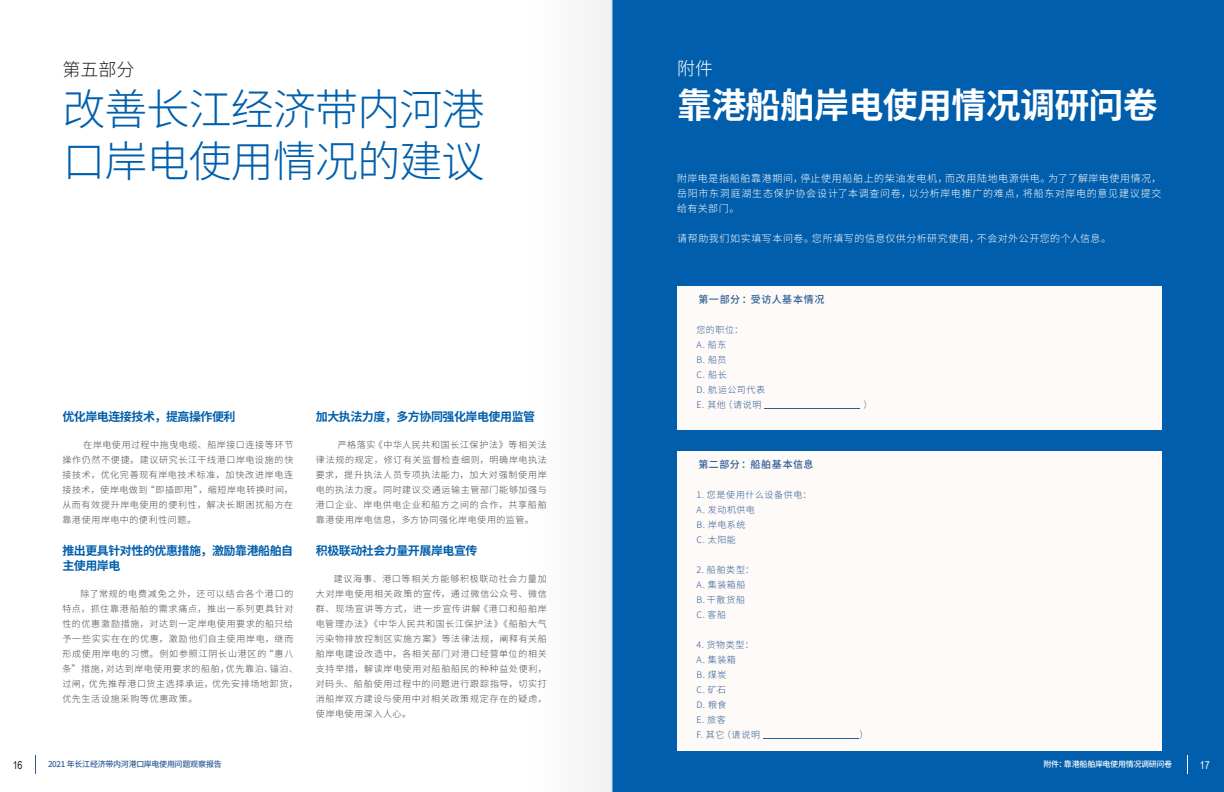
<style>
.page{position:relative;width:1224px;height:792px;background:#fff}
.page>*{position:absolute;margin:0;border:0;box-sizing:border-box;transform-origin:0 0}
.t1{font:300 43px/51.6px "Noto Sans SC";letter-spacing:-.02em;color:#005fac}
.t2{font:700 35px "Noto Sans SC";letter-spacing:-.02em;color:#fff}
.t3{font:300 18px "Noto Sans SC";color:#231f20}
.t4{font:300 18px "Noto Sans SC";color:#fff}
.t5{font:700 12px/14.4px "Noto Sans SC";letter-spacing:-.04em;color:#005fac}
.t6{font:11px "Arial Narrow";color:#231f20}
.t7{font:11px "Arial Narrow";color:#fff}
.t8{font:300 10px/15px "Noto Sans SC";letter-spacing:.06em;color:#fff;text-align:justify}
.t9{font:500 10px "Noto Sans SC";letter-spacing:.05em;color:#2c5c94}
.t10{font:300 9px/15px "Noto Sans SC";letter-spacing:.075em;color:#4c4948;text-align:justify}
.t11{font:300 9px "Noto Sans SC";letter-spacing:.065em;color:#2c5c94}
.t12{font:500 8px "Noto Sans SC";letter-spacing:-.04em;color:#2c5c94}
.t13{font:500 8px "Noto Sans SC";letter-spacing:-.035em;color:#fff}
</style>
<div class="page">
<svg style="left:35px;top:755px;width:1px;height:19px"></svg>
<div style="left:534px;top:0;width:78px;height:792px;background:#f8f7f8"></div>
<div style="left:612px;top:0;width:612px;height:792px;background:#015eac"></div>
<div style="left:677px;top:286px;width:484px;height:144px;background:#fefaf8"></div>
<div style="left:677px;top:452px;width:484px;height:299px;background:#fefaf8"></div>
<svg style="left:1187px;top:755px;width:1px;height:19px"></svg>
<hr style="left:765px;top:408px;width:95px;height:1px;background:#2c5c94">
<hr style="left:763px;top:739px;width:96px;height:1px;background:#2c5c94">
<p class="t3" style="left:62px;top:59px;width:73px">第五部分</p>
<p class="t1" style="left:62px;top:84px;width:424px">改善长江经济带内河港口岸电使用情况的建议</p>
<p class="t5" style="left:62px;top:410px;width:175px">优化岸电连接技术，提高操作便利</p>
<p class="t10" style="left:62px;top:437px;width:232px;text-indent:21px">在岸电使用过程中拖曳电缆、船岸接口连接等环节操作仍然不便捷。建议研究长江干线港口岸电设施的快接技术，优化完善现有岸电技术标准，加快改进岸电连接技术，使岸电做到“即插即用”，缩短岸电转换时间，从而有效提升岸电使用的便利性，解决长期困扰船方在靠港使用岸电中的便利性问题。</p>
<p class="t5" style="left:62px;top:544px;width:232px">推出更具针对性的优惠措施，激励靠港船舶自主使用岸电</p>
<p class="t10" style="left:62px;top:586px;width:237px;text-align:left;text-indent:18px">除了常规的电费减免之外，还可以结合各个港口的特点，抓住靠港船舶的需求痛点，推出一系列更具针对性的优惠激励措施，对达到一定岸电使用要求的船只给予一些实实在在的优惠，激励他们自主使用岸电，继而形成使用岸电的习惯。例如参照江阴长山港区的“惠八条”措施，对达到岸电使用要求的船舶，优先靠泊、锚泊、过闸，优先推荐港口货主选择承运，优先安排场地卸货，优先生活设施采购等优惠政策。</p>
<p class="t6" style="left:13px;top:757px;width:11px">16</p>
<p class="t12" style="left:48px;top:760px;width:175px">2021 年长江经济带内河港口岸电使用问题观察报告</p>
<p class="t5" style="left:316px;top:410px;width:221px">加大执法力度，多方协同强化岸电使用监管</p>
<p class="t10" style="left:316px;top:437px;width:232px;text-indent:22px">严格落实《中华人民共和国长江保护法》等相关法律法规的规定，修订有关监督检查细则，明确岸电执法要求，提升执法人员专项执法能力，加大对强制使用岸电的执法力度。同时建议交通运输主管部门能够加强与港口企业、岸电供电企业和船方之间的合作，共享船舶靠港使用岸电信息，多方协同强化岸电使用的监管。</p>
<p class="t5" style="left:316px;top:544px;width:163px">积极联动社会力量开展岸电宣传</p>
<p class="t10" style="left:316px;top:572px;width:232px;text-indent:18px">建议海事、港口等相关方能够积极联动社会力量加大对岸电使用相关政策的宣传，通过微信公众号、微信群、现场宣讲等方式，进一步宣传讲解《港口和船舶岸电管理办法》《中华人民共和国长江保护法》《船舶大气污染物排放控制区实施方案》等法律法规，阐释有关船舶岸电建设改造中，各相关部门对港口经营单位的相关支持举措，解读岸电使用对船舶船民的种种益处便利，对码头、船舶使用过程中的问题进行跟踪指导，切实打消船岸双方建设与使用中对相关政策规定存在的疑虑，使岸电使用深入人心。</p>
<p class="t4" style="left:677px;top:59px;width:37px">附件</p>
<p class="t2" style="left:677px;top:85px;width:482px">靠港船舶岸电使用情况调研问卷</p>
<p class="t8" style="left:677px;top:171px;width:486px">附岸电是指船舶靠港期间，停止使用船舶上的柴油发电机，而改用陆地电源供电。为了了解岸电使用情况，岳阳市东洞庭湖生态保护协会设计了本调查问卷，以分析岸电推广的难点，将船东对岸电的意见建议提交给有关部门。</p>
<p class="t8" style="left:677px;top:231px;width:436px">请帮助我们如实填写本问卷。您所填写的信息仅供分析研究使用，不会对外公开您的个人信息。</p>
<p class="t9" style="left:698px;top:294px;width:127px">第一部分：受访人基本情况</p>
<p class="t11" style="left:696px;top:324px;width:48px">您的职位：</p>
<p class="t11" style="left:696px;top:339px;width:31px">A. 船东</p>
<p class="t11" style="left:696px;top:354px;width:32px">B. 船员</p>
<p class="t11" style="left:696px;top:369px;width:32px">C. 船长</p>
<p class="t11" style="left:696px;top:384px;width:70px">D. 航运公司代表</p>
<p class="t11" style="left:696px;top:399px;width:67px">E. 其他（请说明</p>
<p class="t11" style="left:864px;top:399px;width:10px">）</p>
<p class="t9" style="left:698px;top:459px;width:117px">第二部分：船舶基本信息</p>
<p class="t11" style="left:696px;top:489px;width:117px">1. 您是使用什么设备供电：</p>
<p class="t11" style="left:696px;top:504px;width:60px">A. 发动机供电</p>
<p class="t11" style="left:696px;top:519px;width:51px">B. 岸电系统</p>
<p class="t11" style="left:696px;top:534px;width:41px">C. 太阳能</p>
<p class="t11" style="left:696px;top:564px;width:59px">2. 船舶类型：</p>
<p class="t11" style="left:696px;top:579px;width:51px">A. 集装箱船</p>
<p class="t11" style="left:696px;top:594px;width:50px">B. 干散货船</p>
<p class="t11" style="left:696px;top:609px;width:31px">C. 客船</p>
<p class="t11" style="left:696px;top:639px;width:59px">4. 货物类型：</p>
<p class="t11" style="left:696px;top:654px;width:41px">A. 集装箱</p>
<p class="t11" style="left:696px;top:669px;width:32px">B. 煤炭</p>
<p class="t11" style="left:696px;top:684px;width:31px">C. 矿石</p>
<p class="t11" style="left:696px;top:699px;width:32px">D. 粮食</p>
<p class="t11" style="left:696px;top:714px;width:31px">E. 旅客</p>
<p class="t11" style="left:696px;top:729px;width:65px">F. 其它（请说明</p>
<p class="t11" style="left:860px;top:729px;width:10px">）</p>
<p class="t13" style="left:1044px;top:760px;width:130px">附件：靠港船舶岸电使用情况调研问卷</p>
<p class="t7" style="left:1200px;top:757px;width:11px">17</p>
</div>
